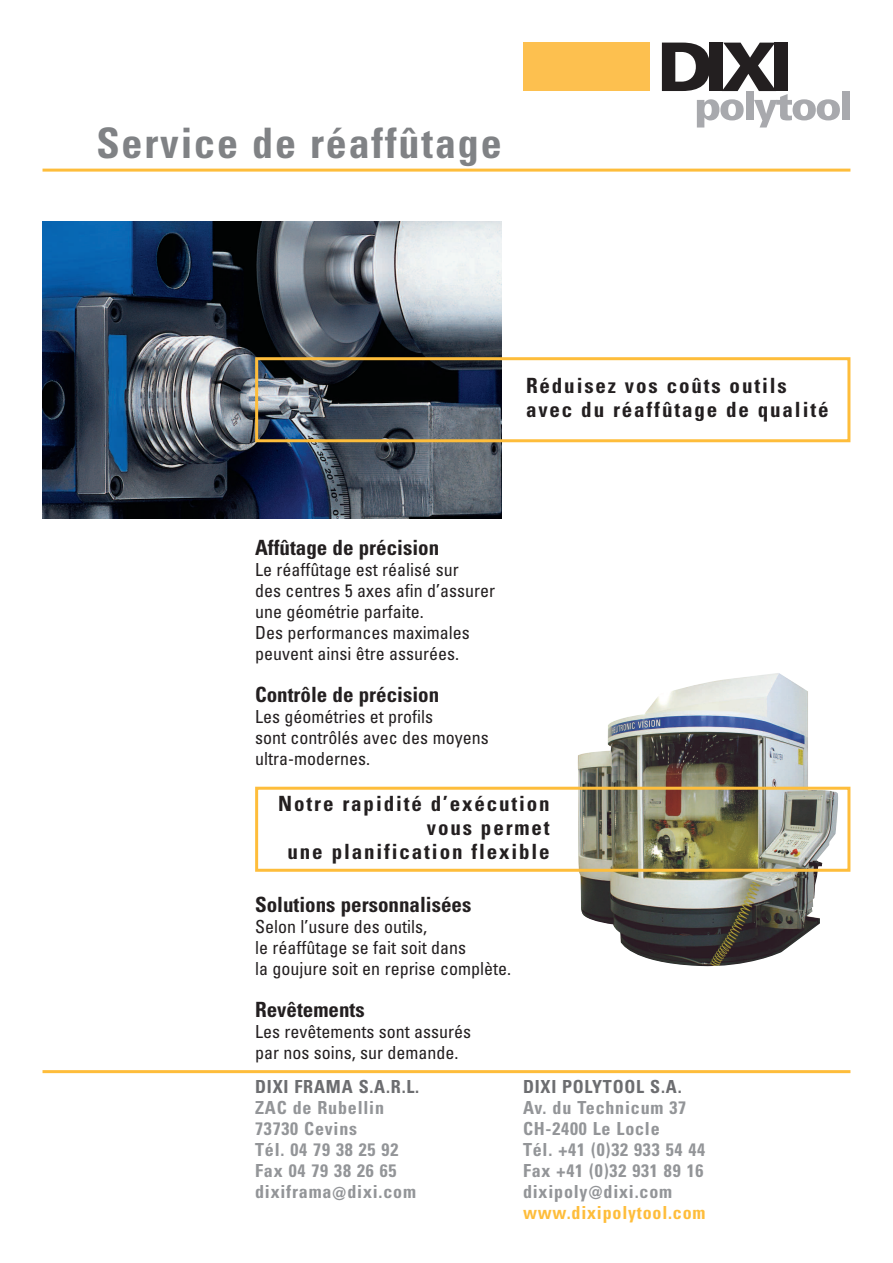
<style>
.page{position:relative;width:893px;height:1263px;background:#fff}
.page>*{position:absolute;margin:0;border:0;box-sizing:border-box;transform-origin:0 0}
.t1{font:700 condensed 42px "Univers";letter-spacing:.045em;color:#808285}
.t2{font:700 condensed 21px/24px "Univers";letter-spacing:.09em;color:#231f20}
.t3{font:700 condensed 21px "Univers";color:#231f20}
.t4{font:condensed 18px/21px "Univers";color:#231f20}
.t5{font:700 condensed 18px/21px "Univers";letter-spacing:.045em;color:#939598}
.t6{font:700 condensed 18px "Univers";letter-spacing:.045em;color:#6c6d70}
.t7{font:700 condensed 18px "Univers";letter-spacing:.045em;color:#febd3b}
</style>
<div class="page">
<svg style="left:662px;top:43px;width:178px;height:84px"></svg>
<div style="left:842px;top:91px;width:8px;height:29px;background:#a8a9ad"></div>
<div style="left:523px;top:43px;width:126px;height:48px;background:#fdc04f"></div>
<img style="left:43px;top:221px;width:459px;height:298px">
<img style="left:577px;top:673px;width:261px;height:293px">
<div style="left:255px;top:357px;width:595px;height:85px;border:3px solid #febd3b"></div>
<hr style="left:43px;top:1070px;width:807px;height:3px;background:#febd3b">
<hr style="left:43px;top:169px;width:807px;height:3px;background:#febd3b">
<div style="left:255px;top:787px;width:595px;height:85px;border:3px solid #febd3b"></div>
<h1 class="t1" style="left:96px;top:128px;width:407px">Service de réaffûtage</h1>
<p class="t2" style="left:526px;top:375px;width:304px">Réduisez vos coûts outils avec du réaffûtage de qualité</p>
<p class="t3" style="left:255px;top:540px;width:186px">Affûtage de précision</p>
<p class="t4" style="left:255px;top:561px;width:241px">Le réaffûtage est réalisé sur<br>des centres 5 axes afin d’assurer une géométrie parfaite.<br>Des performances maximales peuvent ainsi être assurées.</p>
<p class="t3" style="left:255px;top:687px;width:186px">Contrôle de précision</p>
<p class="t4" style="left:255px;top:708px;width:235px">Les géométries et profils<br>sont contrôlés avec des moyens ultra-modernes.</p>
<p class="t2" style="left:278px;top:793px;width:273px;text-align:right">Notre rapidité d’exécution vous permet<br>une planification flexible</p>
<p class="t3" style="left:255px;top:897px;width:218px">Solutions personnalisées</p>
<p class="t4" style="left:255px;top:918px;width:257px">Selon l’usure des outils,<br>le réaffûtage se fait soit dans<br>la goujure soit en reprise complète.</p>
<p class="t3" style="left:255px;top:1002px;width:111px">Revêtements</p>
<p class="t4" style="left:255px;top:1023px;width:218px">Les revêtements sont assurés par nos soins, sur demande.</p>
<p class="t6" style="left:255px;top:1080px;width:166px">DIXI FRAMA S.A.R.L.</p>
<p class="t5" style="left:255px;top:1099px;width:162px">ZAC de Rubellin<br>73730 Cevins<br>Tél. 04 79 38 25 92<br>Fax 04 79 38 26 65 dixiframa@dixi.com</p>
<p class="t6" style="left:523px;top:1080px;width:160px">DIXI POLYTOOL S.A.</p>
<p class="t5" style="left:523px;top:1099px;width:184px">Av. du Technicum 37<br>CH-2400 Le Locle<br>Tél. +41 (0)32 933 54 44<br>Fax +41 (0)32 931 89 16 dixipoly@dixi.com</p>
<p class="t7" style="left:523px;top:1206px;width:184px">www.dixipolytool.com</p>
</div>
